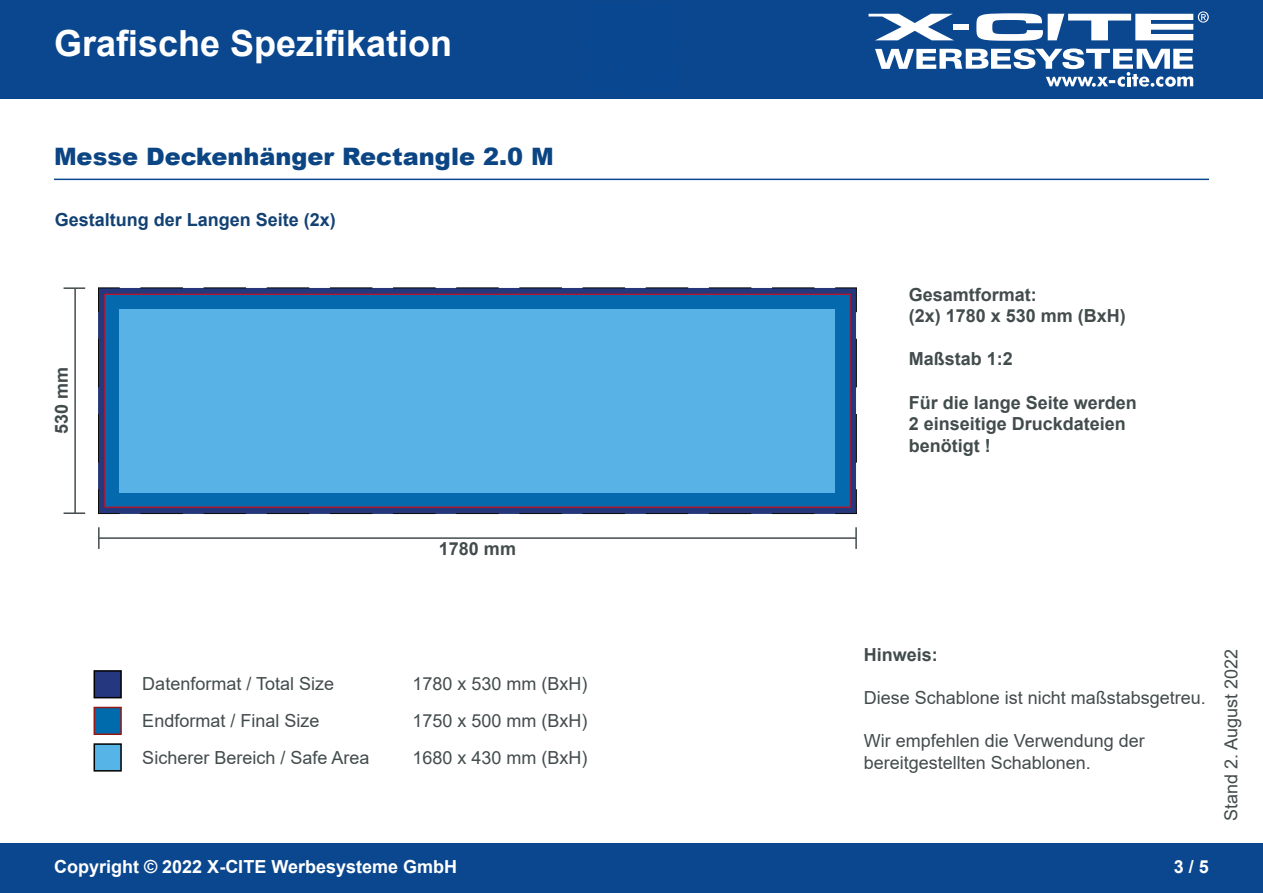
<style>
.page{position:relative;width:1263px;height:893px;background:#fff}
.page>*{position:absolute;margin:0;border:0;box-sizing:border-box;transform-origin:0 0}
.t1{font:700 36px "Arial";color:#fff}
.t2{font:900 24px "Arial";color:#0c4583}
.t3{font:18px/21.6px "Arial";color:#434c4d}
.t4{font:700 18px/21.6px "Arial";color:#434c4d}
.t5{font:700 18px "Arial";color:#fff}
.t6{font:700 18px "Arial";color:#124174}
</style>
<div class="page">
<div style="left:0;top:0;width:1263px;height:98px;background:#0a478f"></div>
<div style="left:0;top:844px;width:1263px;height:49px;background:#0a478f"></div>
<svg style="left:868px;top:14px;width:85px;height:26px"></svg>
<div style="left:953px;top:24px;width:15px;height:6px;background:#fff"></div>
<svg style="left:875px;top:48px;width:318px;height:39px"></svg>
<svg style="left:976px;top:11px;width:233px;height:30px"></svg>
<hr style="left:54px;top:179px;width:1155px;height:1px;background:#0a478f">
<div style="left:94px;top:671px;width:27px;height:27px;background:#25377f"></div>
<div style="left:94px;top:670px;width:28px;height:28px;border:2px solid #000"></div>
<div style="left:94px;top:707px;width:28px;height:28px;background:#006bac;border:2px solid #961916"></div>
<div style="left:94px;top:744px;width:27px;height:27px;background:#57b4e6"></div>
<div style="left:94px;top:743px;width:28px;height:29px;border:2px solid #000"></div>
<hr style="left:855px;top:527px;width:2px;height:22px;background:#434c4d">
<hr style="left:99px;top:537px;width:757px;height:2px;background:#434c4d">
<hr style="left:98px;top:527px;width:2px;height:22px;background:#434c4d">
<hr style="left:64px;top:512px;width:21px;height:2px;background:#434c4d">
<hr style="left:64px;top:287px;width:21px;height:2px;background:#434c4d">
<hr style="left:74px;top:288px;width:2px;height:225px;background:#434c4d">
<svg style="left:99px;top:288px;width:757px;height:225px;background:#293575"></svg>
<div style="left:104px;top:294px;width:746px;height:214px;background:#056aad;border:1px solid #e30613"></div>
<div style="left:120px;top:309px;width:715px;height:183px;background:#58b2e5"></div>
<h1 class="t1" style="left:54px;top:18px;width:400px">Grafische Spezifikation</h1>
<h2 class="t2" style="left:54px;top:139px;width:501px">Messe Deckenhänger Rectangle 2.0 M</h2>
<p class="t6" style="left:55px;top:207px;width:283px">Gestaltung der Langen Seite (2x)</p>
<p class="t4" style="left:51px;top:434px;width:69px;rotate:-90deg">530 mm</p>
<p class="t4" style="left:439px;top:539px;width:79px">1780 mm</p>
<p class="t4" style="left:909px;top:284px;width:219px">Gesamtformat:<br>(2x) 1780 x 530 mm (BxH)</p>
<p class="t4" style="left:909px;top:348px;width:106px">Maßstab 1:2</p>
<p class="t4" style="left:909px;top:392px;width:230px">Für die lange Seite werden<br>2 einseitige Druckdateien benötigt !</p>
<p class="t3" style="left:142px;top:673px;width:193px">Datenformat / Total Size</p>
<p class="t3" style="left:412px;top:673px;width:177px">1780 x 530 mm (BxH)</p>
<p class="t3" style="left:142px;top:710px;width:179px">Endformat / Final Size</p>
<p class="t3" style="left:412px;top:710px;width:177px">1750 x 500 mm (BxH)</p>
<p class="t3" style="left:142px;top:746px;width:229px">Sicherer Bereich / Safe Area</p>
<p class="t3" style="left:412px;top:746px;width:177px">1680 x 430 mm (BxH)</p>
<p class="t4" style="left:864px;top:644px;width:76px">Hinweis:</p>
<p class="t3" style="left:864px;top:687px;width:344px">Diese Schablone ist nicht maßstabsgetreu.</p>
<p class="t3" style="left:864px;top:730px;width:283px">Wir empfehlen die Verwendung der bereitgestellten Schablonen.</p>
<p class="t3" style="left:1220px;top:821px;width:174px;rotate:-90deg">Stand 2. August 2022</p>
<p class="t5" style="left:54px;top:854px;width:405px">Copyright © 2022 X-CITE Werbesysteme GmbH</p>
<p class="t5" style="left:1174px;top:854px;width:37px">3 / 5</p>
</div>
